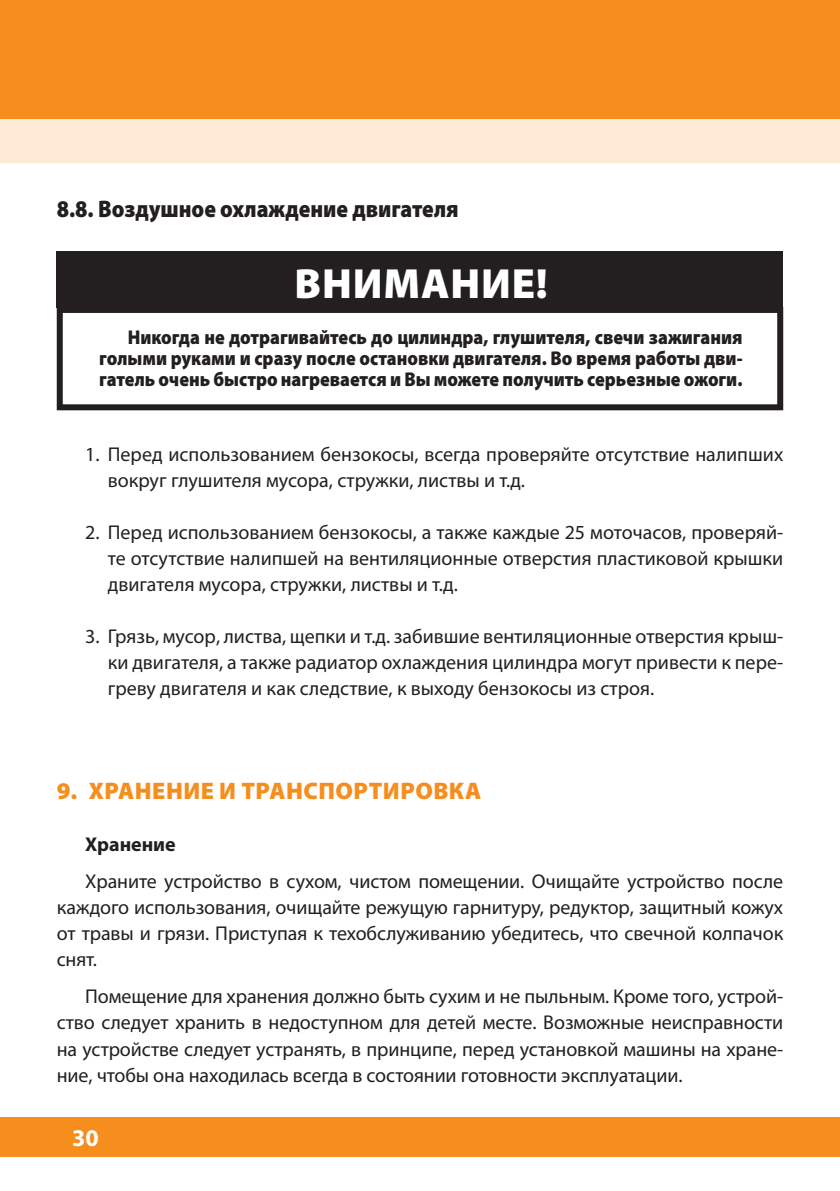
<style>
.page{position:relative;width:840px;height:1191px;background:#fff}
.page>*{position:absolute;margin:0;border:0;box-sizing:border-box;transform-origin:0 0}
.t1{font:900 42.4px "Myriad Pro";letter-spacing:.02em;color:#fff}
.t2{font:900 24px "Myriad Pro";color:#231f20;scale:.9 1}
.t3{font:900 24px "Myriad Pro";letter-spacing:.02em;color:#f68e1e}
.t4{font:700 24px "Myriad Pro";color:#fff}
.t5{font:20px/26px "Myriad Pro";color:#231f20;text-align:justify}
.t6{font:900 20px/21.2px "Myriad Pro";color:#231f20;text-align:justify;scale:.9 1}
.t7{font:700 20px "Myriad Pro";letter-spacing:-.005em;color:#231f20}
</style>
<div class="page">
<div style="left:0;top:0;width:839px;height:119px;background:#f68e1e"></div>
<div style="left:0;top:1117px;width:839px;height:40px;background:#f68e1e"></div>
<div style="left:0;top:119px;width:839px;height:44px;background:#fee9d5"></div>
<div style="left:57px;top:307px;width:725px;height:103px;border:6px solid #231f20"></div>
<div style="left:57px;top:251px;width:725px;height:56px;background:#231f20"></div>
<p class="t2" style="left:57px;top:192px;width:448px">8.8. Воздушное охлаждение двигателя</p>
<h1 class="t1" style="left:294px;top:256px;width:255px">ВНИМАНИЕ!</h1>
<p class="t6" style="left:99px;top:325px;width:715px;text-indent:28px">Никогда не дотрагивайтесь до цилиндра, глушителя, свечи зажигания голыми руками и сразу после остановки двигателя. Во время работы дви&shy;гатель очень быстро нагревается и Вы можете получить серьезные ожоги.</p>
<p class="t5" style="left:108px;top:440px;width:676px;text-indent:-23px">1. Перед использованием бензокосы, всегда проверяйте отсутствие налипших вокруг глушителя мусора, стружки, листвы и т.д.</p>
<p class="t5" style="left:108px;top:518px;width:676px;text-indent:-23px">2. Перед использованием бензокосы, а также каждые 25 моточасов, проверяй&shy;те отсутствие налипшей на вентиляционные отверстия пластиковой крышки двигателя мусора, стружки, листвы и т.д.</p>
<p class="t5" style="left:108px;top:622px;width:676px;text-indent:-23px">3. Грязь, мусор, листва, щепки и т.д. забившие вентиляционные отверстия крыш&shy;ки двигателя, а также радиатор охлаждения цилиндра могут привести к пере&shy;греву двигателя и как следствие, к выходу бензокосы из строя.</p>
<p class="t3" style="left:57px;top:774px;width:426px">9. ХРАНЕНИЕ И ТРАНСПОРТИРОВКА</p>
<p class="t7" style="left:85px;top:831px;width:92px">Хранение</p>
<p class="t5" style="left:57px;top:868px;width:727px;text-indent:28px">Храните устройство в сухом, чистом помещении. Очищайте устройство после каждого использования, очищайте режущую гарнитуру, редуктор, защитный кожух от травы и грязи. Приступая к техобслуживанию убедитесь, что свечной колпачок снят.</p>
<p class="t5" style="left:57px;top:983px;width:727px;text-indent:28px">Помещение для хранения должно быть сухим и не пыльным. Кроме того, устрой&shy;ство следует хранить в недоступном для детей месте. Возможные неисправности на устройстве следует устранять, в принципе, перед установкой машины на хране&shy;ние, чтобы она находилась всегда в состоянии готовности эксплуатации.</p>
<p class="t4" style="left:72px;top:1122px;width:28px">30</p>
</div>
